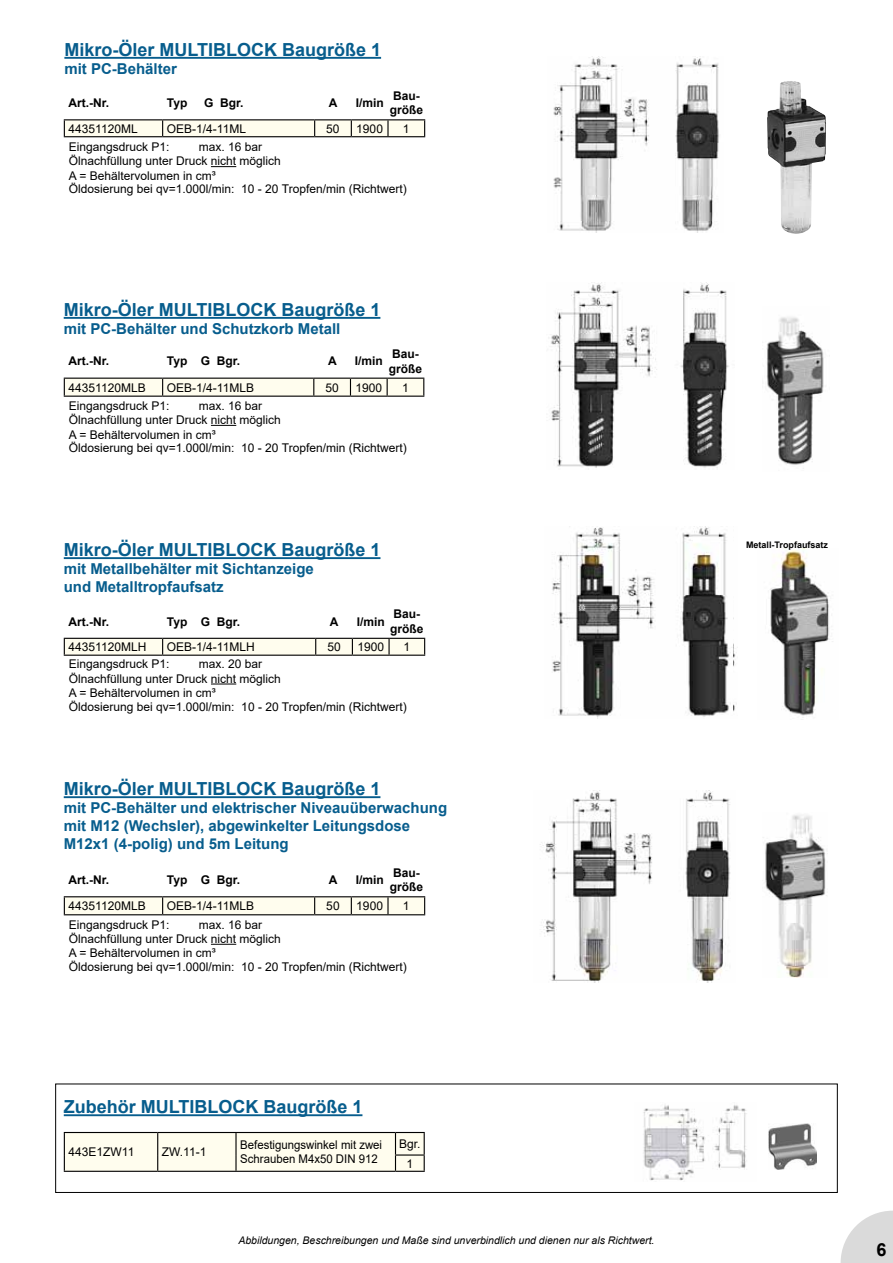
<style>
.page{position:relative;width:893px;height:1263px;background:#fff}
.page>*{position:absolute;margin:0;border:0;box-sizing:border-box;transform-origin:0 0}
.t1{font:700 18px "Arial";color:#075d8d}
.t2{font:700 18px "Arial";color:#000}
.t3{font:700 15px/18px "Arial";color:#075d8d}
.t4{font:12px/14.1px "Arial";color:#000}
.t5{font:700 12px/14.4px "Arial";color:#000}
.t6{font:12px/14.4px "Arial";color:#000;scale:.95 1}
.t7{font:italic 10.5px "Arial";color:#000}
.t8{font:700 9px "Arial";color:#000}
</style>
<div class="page">
<svg style="left:841px;top:1210px;width:52px;height:53px"></svg>
<svg style="left:64px;top:378px;width:360px;height:18px;background:#eae9db"></svg>
<hr style="left:64px;top:396px;width:99px;height:1px;background:#000">
<hr style="left:163px;top:396px;width:151px;height:1px;background:#000">
<hr style="left:314px;top:396px;width:36px;height:1px;background:#000">
<hr style="left:350px;top:396px;width:37px;height:1px;background:#000">
<hr style="left:387px;top:396px;width:37px;height:1px;background:#000">
<hr style="left:64px;top:317px;width:316px;height:2px;background:#075d8d">
<img style="left:766px;top:317px;width:58px;height:152px">
<img style="left:548px;top:283px;width:181px;height:185px">
<svg style="left:211px;top:425px;width:25px;height:1px"></svg>
<img style="left:767px;top:81px;width:59px;height:153px">
<hr style="left:64px;top:119px;width:99px;height:1px;background:#000">
<hr style="left:163px;top:119px;width:152px;height:1px;background:#000">
<hr style="left:315px;top:119px;width:36px;height:1px;background:#000">
<hr style="left:351px;top:119px;width:37px;height:1px;background:#000">
<hr style="left:388px;top:119px;width:37px;height:1px;background:#000">
<svg style="left:64px;top:120px;width:361px;height:16px;background:#f3f1e3"></svg>
<hr style="left:64px;top:136px;width:99px;height:1px;background:#000">
<hr style="left:163px;top:136px;width:152px;height:1px;background:#000">
<hr style="left:315px;top:136px;width:36px;height:1px;background:#000">
<hr style="left:351px;top:136px;width:37px;height:1px;background:#000">
<hr style="left:388px;top:136px;width:37px;height:1px;background:#000">
<hr style="left:64px;top:57px;width:317px;height:2px;background:#075d8d">
<img style="left:553px;top:57px;width:166px;height:176px">
<svg style="left:211px;top:166px;width:25px;height:1px"></svg>
<svg style="left:64px;top:638px;width:361px;height:17px;background:#e8e6d8"></svg>
<hr style="left:64px;top:655px;width:99px;height:1px;background:#000">
<hr style="left:163px;top:655px;width:153px;height:1px;background:#000">
<hr style="left:316px;top:655px;width:36px;height:1px;background:#000">
<hr style="left:352px;top:655px;width:37px;height:1px;background:#000">
<hr style="left:389px;top:655px;width:36px;height:1px;background:#000">
<hr style="left:64px;top:557px;width:316px;height:2px;background:#075d8d">
<img style="left:552px;top:526px;width:185px;height:193px">
<img style="left:770px;top:549px;width:63px;height:169px">
<svg style="left:211px;top:683px;width:25px;height:1px"></svg>
<hr style="left:64px;top:896px;width:99px;height:1px;background:#000">
<hr style="left:163px;top:896px;width:152px;height:1px;background:#000">
<hr style="left:315px;top:896px;width:36px;height:1px;background:#000">
<hr style="left:351px;top:896px;width:37px;height:1px;background:#000">
<hr style="left:388px;top:896px;width:37px;height:1px;background:#000">
<svg style="left:64px;top:897px;width:361px;height:17px;background:#f5f3e4"></svg>
<hr style="left:64px;top:914px;width:99px;height:1px;background:#000">
<hr style="left:163px;top:914px;width:152px;height:1px;background:#000">
<hr style="left:315px;top:914px;width:36px;height:1px;background:#000">
<hr style="left:351px;top:914px;width:37px;height:1px;background:#000">
<hr style="left:388px;top:914px;width:37px;height:1px;background:#000">
<hr style="left:64px;top:796px;width:316px;height:2px;background:#075d8d">
<img style="left:540px;top:791px;width:112px;height:192px">
<img style="left:763px;top:815px;width:65px;height:162px">
<svg style="left:211px;top:944px;width:25px;height:1px"></svg>
<img style="left:669px;top:526px;width:63px;height:193px">
<img style="left:685px;top:791px;width:46px;height:192px">
<div style="left:55px;top:1083px;width:783px;height:110px;border:1px solid #000"></div>
<img style="left:643px;top:1105px;width:104px;height:76px">
<hr style="left:64px;top:1114px;width:298px;height:2px;background:#075d8d">
<img style="left:769px;top:1123px;width:47px;height:46px">
<hr style="left:64px;top:1171px;width:94px;height:1px;background:#000">
<hr style="left:158px;top:1171px;width:78px;height:1px;background:#000">
<hr style="left:236px;top:1171px;width:159px;height:1px;background:#000">
<hr style="left:395px;top:1171px;width:30px;height:1px;background:#000">
<svg style="left:64px;top:1132px;width:361px;height:39px;background:#f2f0e1"></svg>
<h1 class="t1" style="left:64px;top:37px;width:318px">Mikro-Öler MULTIBLOCK Baugröße 1</h1>
<p class="t3" style="left:64px;top:60px;width:114px">mit PC-Behälter</p>
<p class="t5" style="left:69px;top:96px;width:42px">Art.-Nr.</p>
<p class="t5" style="left:167px;top:96px;width:22px">Typ</p>
<p class="t5" style="left:204px;top:96px;width:41px">G Bgr.</p>
<p class="t5" style="left:329px;top:96px;width:10px">A</p>
<p class="t5" style="left:356px;top:96px;width:30px">I/min</p>
<p class="t5" style="left:390px;top:89px;width:35px">Bau&shy;größe</p>
<p class="t4" style="left:69px;top:121px;width:71px">44351120ML</p>
<p class="t4" style="left:167px;top:121px;width:81px">OEB-1/4-11ML</p>
<p class="t4" style="left:326px;top:121px;width:15px">50</p>
<p class="t4" style="left:356px;top:121px;width:28px">1900</p>
<p class="t4" style="left:403px;top:121px;width:8px">1</p>
<p class="t4" style="left:69px;top:140px;width:339px;text-indent:130px">max. 16 bar<br>Ölnachfüllung unter Druck nicht möglich<br>A = Behältervolumen in cm³<br>Öldosierung bei qv=1.000l/min: 10 - 20 Tropfen/min (Richtwert)</p>
<p class="t4" style="left:69px;top:140px;width:102px">Eingangsdruck P1:</p>
<h1 class="t1" style="left:64px;top:297px;width:318px">Mikro-Öler MULTIBLOCK Baugröße 1</h1>
<p class="t3" style="left:64px;top:320px;width:278px">mit PC-Behälter und Schutzkorb Metall</p>
<p class="t5" style="left:69px;top:354px;width:42px">Art.-Nr.</p>
<p class="t5" style="left:167px;top:354px;width:75px">Typ G Bgr.</p>
<p class="t5" style="left:328px;top:354px;width:10px">A</p>
<p class="t5" style="left:355px;top:354px;width:30px">I/min</p>
<p class="t5" style="left:389px;top:347px;width:35px">Bau&shy;größe</p>
<p class="t4" style="left:69px;top:380px;width:79px">44351120MLB</p>
<p class="t4" style="left:167px;top:380px;width:89px">OEB-1/4-11MLB</p>
<p class="t4" style="left:325px;top:380px;width:15px">50</p>
<p class="t4" style="left:355px;top:380px;width:28px">1900</p>
<p class="t4" style="left:402px;top:380px;width:8px">1</p>
<p class="t4" style="left:69px;top:398px;width:339px;text-indent:130px">max. 16 bar<br>Ölnachfüllung unter Druck nicht möglich<br>A = Behältervolumen in cm³<br>Öldosierung bei qv=1.000l/min: 10 - 20 Tropfen/min (Richtwert)</p>
<p class="t4" style="left:69px;top:398px;width:102px">Eingangsdruck P1:</p>
<h1 class="t1" style="left:64px;top:537px;width:318px">Mikro-Öler MULTIBLOCK Baugröße 1</h1>
<p class="t3" style="left:64px;top:560px;width:252px">mit Metallbehälter mit Sichtanzeige und Metalltropfaufsatz</p>
<p class="t5" style="left:69px;top:614px;width:42px">Art.-Nr.</p>
<p class="t5" style="left:167px;top:614px;width:75px">Typ G Bgr.</p>
<p class="t5" style="left:330px;top:614px;width:10px">A</p>
<p class="t5" style="left:357px;top:614px;width:30px">I/min</p>
<p class="t5" style="left:390px;top:607px;width:35px">Bau&shy;größe</p>
<p class="t4" style="left:69px;top:640px;width:79px">44351120MLH</p>
<p class="t4" style="left:167px;top:640px;width:89px">OEB-1/4-11MLH</p>
<p class="t4" style="left:327px;top:640px;width:15px">50</p>
<p class="t4" style="left:357px;top:640px;width:28px">1900</p>
<p class="t4" style="left:404px;top:640px;width:8px">1</p>
<p class="t4" style="left:69px;top:657px;width:339px;text-indent:130px">max. 20 bar<br>Ölnachfüllung unter Druck nicht möglich<br>A = Behältervolumen in cm³<br>Öldosierung bei qv=1.000l/min: 10 - 20 Tropfen/min (Richtwert)</p>
<p class="t4" style="left:69px;top:657px;width:102px">Eingangsdruck P1:</p>
<h1 class="t1" style="left:64px;top:776px;width:318px">Mikro-Öler MULTIBLOCK Baugröße 1</h1>
<p class="t3" style="left:64px;top:799px;width:385px">mit PC-Behälter und elektrischer Niveauüberwachung mit M12 (Wechsler), abgewinkelter Leitungsdose<br>M12x1 (4-polig) und 5m Leitung</p>
<p class="t5" style="left:69px;top:873px;width:42px">Art.-Nr.</p>
<p class="t5" style="left:167px;top:873px;width:75px">Typ G Bgr.</p>
<p class="t5" style="left:329px;top:873px;width:10px">A</p>
<p class="t5" style="left:356px;top:873px;width:30px">I/min</p>
<p class="t5" style="left:390px;top:865px;width:35px">Bau&shy;größe</p>
<p class="t4" style="left:69px;top:899px;width:79px">44351120MLB</p>
<p class="t4" style="left:167px;top:899px;width:89px">OEB-1/4-11MLB</p>
<p class="t4" style="left:326px;top:899px;width:15px">50</p>
<p class="t4" style="left:356px;top:899px;width:28px">1900</p>
<p class="t4" style="left:403px;top:899px;width:8px">1</p>
<p class="t4" style="left:69px;top:917px;width:339px;text-indent:130px">max. 16 bar<br>Ölnachfüllung unter Druck nicht möglich<br>A = Behältervolumen in cm³<br>Öldosierung bei qv=1.000l/min: 10 - 20 Tropfen/min (Richtwert)</p>
<p class="t4" style="left:69px;top:917px;width:102px">Eingangsdruck P1:</p>
<h1 class="t1" style="left:64px;top:1094px;width:300px">Zubehör MULTIBLOCK Baugröße 1</h1>
<p class="t4" style="left:69px;top:1145px;width:67px">443E1ZW11</p>
<p class="t4" style="left:162px;top:1145px;width:46px">ZW.11-1</p>
<p class="t6" style="left:240px;top:1137px;width:151px">Befestigungswinkel mit zwei<br>Schrauben M4x50 DIN 912</p>
<p class="t4" style="left:399px;top:1134px;width:23px;line-height:19.4px;text-align:center">Bgr.<br>1</p>
<p class="t7" style="left:238px;top:1233px;width:418px">Abbildungen, Beschreibungen und Maße sind unverbindlich und dienen nur als Richtwert.</p>
<p class="t8" style="left:746px;top:538px;width:84px">Metall-Tropfaufsatz</p>
<h1 class="t2" style="left:877px;top:1237px;width:12px">6</h1>
</div>
